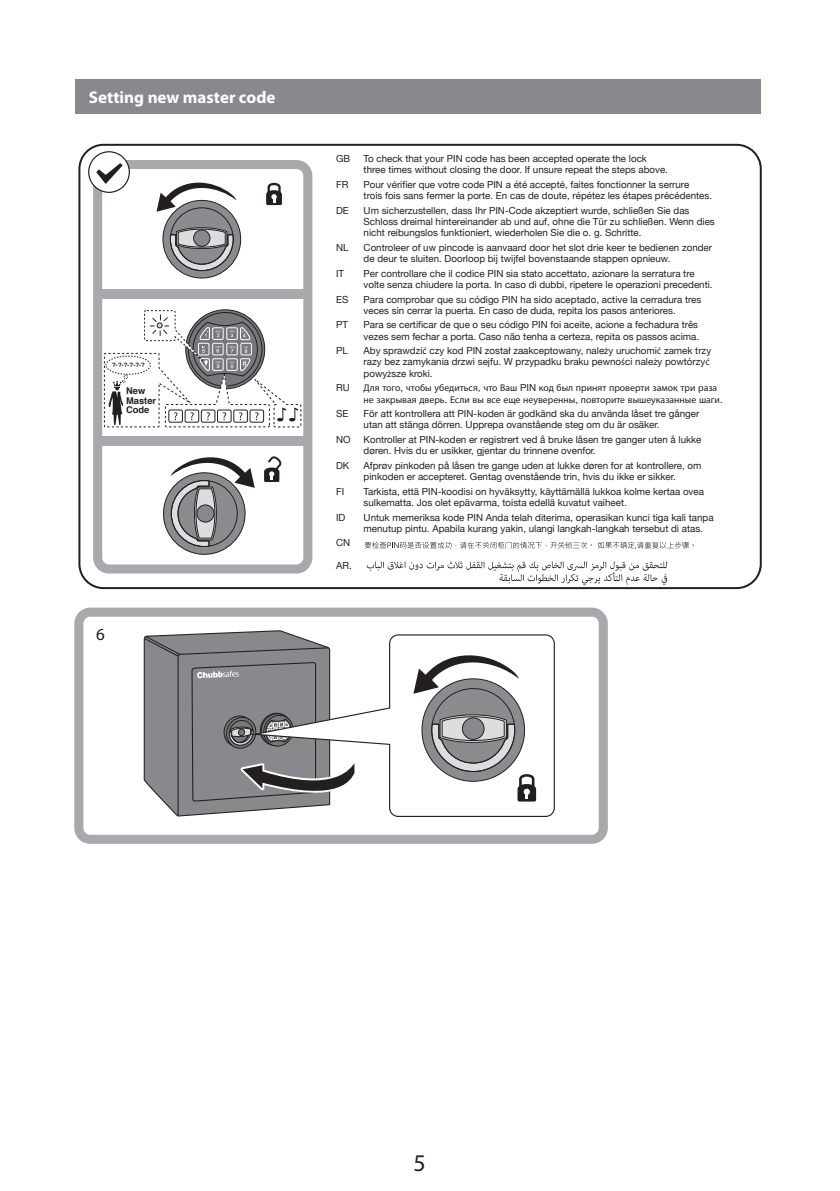
<style>
.page{position:relative;width:840px;height:1191px;background:#fff}
.page>*{position:absolute;margin:0;border:0;box-sizing:border-box;transform-origin:0 0}
.t1{font:24px "Myriad Pro";color:#231f20}
.t2{font:700 17px "Myriad Pro";color:#fff}
.t3{font:17px "Myriad Pro";color:#231f20}
.t4{font:9.8px/11.2px "Helvetica Neue";color:#231f20}
.t5{font:9.8px/11.2px "Myriad Pro";color:#231f20}
.t6{font:700 9.4px/9.6px "Helvetica";color:#231f20}
.t7{font:700 6.2px "Helvetica";color:#231f20}
.s1{font-family:"Myriad Pro"}
.s2{font-family:"Helvetica Neue"}
</style>
<div class="page">
<svg style="left:364px;top:542px;width:227px;height:7px"></svg>
<svg style="left:597px;top:542px;width:96px;height:7px"></svg>
<svg style="left:93px;top:160px;width:219px;height:413px"></svg>
<div style="left:78px;top:144px;width:683px;height:445px;border:2px solid #231f20;border-radius:24px"></div>
<div style="left:89px;top:152px;width:40px;height:40px;background:#fff;border-radius:50%"></div>
<div style="left:88px;top:151px;width:42px;height:42px;border:1px solid #231f20;border-radius:50%"></div>
<svg style="left:96px;top:163px;width:27px;height:21px"></svg>
<svg style="left:266px;top:183px;width:16px;height:22px"></svg>
<svg style="left:264px;top:452px;width:18px;height:30px"></svg>
<svg style="left:74px;top:607px;width:533px;height:237px"></svg>
<div style="left:75px;top:80px;width:685px;height:34px;background:#87898c"></div>
<svg style="left:156px;top:177px;width:80px;height:35px"></svg>
<div style="left:163px;top:200px;width:77px;height:78px;background:#8a8c8f;border-radius:50%"></div>
<div style="left:162px;top:200px;width:79px;height:78px;border:1px solid #231f20;border-radius:50%"></div>
<svg style="left:170px;top:226px;width:64px;height:45px"></svg>
<svg style="left:104px;top:310px;width:197px;height:117px"></svg>
<div style="left:96px;top:289px;width:212px;height:9px;background:#a8a9ad"></div>
<div style="left:96px;top:436px;width:212px;height:9px;background:#a8a9ad"></div>
<svg style="left:163px;top:473px;width:82px;height:81px"></svg>
<svg style="left:170px;top:451px;width:84px;height:96px"></svg>
<svg style="left:366px;top:561px;width:301px;height:24px"></svg>
<h2 class="t2" style="left:89px;top:87px;width:188px">Setting new master code</h2>
<p class="t7" style="left:112px;top:360px;width:34px">?-?-?-?-?-?</p>
<p class="t6" style="left:126px;top:386px;width:32px">New<br>Master<br>Code</p>
<h2 class="t3" style="left:96px;top:624px;width:10px">6</h2>
<p class="t4" style="left:336px;top:153px;width:16px">GB</p>
<p class="t4" style="left:336px;top:179px;width:14px">FR</p>
<p class="t4" style="left:336px;top:205px;width:14px">DE</p>
<p class="t4" style="left:336px;top:242px;width:14px">NL</p>
<p class="t4" style="left:336px;top:268px;width:10px">IT</p>
<p class="t4" style="left:336px;top:294px;width:14px">ES</p>
<p class="t4" style="left:336px;top:320px;width:13px">PT</p>
<p class="t4" style="left:336px;top:346px;width:13px">PL</p>
<p class="t4" style="left:336px;top:383px;width:15px">RU</p>
<p class="t4" style="left:336px;top:409px;width:14px">SE</p>
<p class="t4" style="left:336px;top:434px;width:16px">NO</p>
<p class="t4" style="left:336px;top:460px;width:15px">DK</p>
<p class="t4" style="left:336px;top:486px;width:10px">FI</p>
<p class="t4" style="left:336px;top:512px;width:11px">ID</p>
<p class="t4" style="left:336px;top:538px;width:16px">CN</p>
<p class="t4" style="left:336px;top:560px;width:17px">AR.</p>
<p class="t4" style="left:363px;top:153px;width:306px">To check that your PIN code has been accepted operate the lock three times without closing the door. If unsure repeat the steps above.</p>
<p class="t4" style="left:363px;top:179px;width:350px">Pour vérifier que votre code PIN a été accepté, faites fonctionner la serrure<br>trois fois sans fermer la porte. En cas de doute, répétez les étapes précédentes.</p>
<p class="t4" style="left:363px;top:205px;width:352px">Um sicherzustellen, dass Ihr PIN-Code akzeptiert wurde, schließen Sie das<br>Schloss dreimal hintereinander ab und auf, ohne die Tür zu schließen. Wenn dies nicht reibungslos funktioniert, wiederholen Sie die o. g. Schritte.</p>
<p class="t4" style="left:363px;top:242px;width:350px">Controleer of uw pincode is aanvaard door het slot drie keer te bedienen zonder de deur te sluiten. Doorloop bij twijfel bovenstaande stappen opnieuw.</p>
<p class="t4" style="left:363px;top:268px;width:350px">Per controllare che il codice PIN sia stato accettato, azionare la serratura tre volte senza chiudere la porta. In caso di dubbi, ripetere le operazioni precedenti.</p>
<p class="t4" style="left:363px;top:294px;width:339px">Para comprobar que su código PIN ha sido aceptado, active la cerradura tres veces sin cerrar la puerta. En caso de duda, repita los pasos anteriores.</p>
<p class="t4" style="left:363px;top:320px;width:337px">Para se certificar de que o seu código PIN foi aceite, acione a fechadura três vezes sem fechar a porta. Caso não tenha a certeza, repita os passos acima.</p>
<p class="t4" style="left:363px;top:346px;width:349px">Aby sprawdzi<span class="s1">ć</span> czy kod PIN został zaakceptowany, nale<span class="s1">ż</span>y uruchomi<span class="s1">ć</span> zamek trzy razy bez zamykania drzwi sejfu. W przypadku braku pewno<span class="s1">ś</span>ci nale<span class="s1">ż</span>y powtórzy<span class="s1">ć </span>powy<span class="s1">ż</span>sze kroki.</p>
<p class="t5" style="left:363px;top:382px;width:360px">Для того<span class="s2">,</span> чтобы убедиться<span class="s2">,</span> что Ваш <span class="s2">PIN</span> код был принят проверти замок три раза не закрывая дверь<span class="s2">.</span> Если вы все еще неуверенны<span class="s2">,</span> повторите вышеуказанные шаги<span class="s2">.</span></p>
<p class="t4" style="left:363px;top:409px;width:337px">För att kontrollera att PIN-koden är godkänd ska du använda låset tre gånger utan att stänga dörren. Upprepa ovanstående steg om du är osäker.</p>
<p class="t4" style="left:363px;top:434px;width:339px">Kontroller at PIN-koden er registrert ved å bruke låsen tre ganger uten å lukke døren. Hvis du er usikker, gjentar du trinnene ovenfor.</p>
<p class="t4" style="left:363px;top:460px;width:339px">Afprøv pinkoden på låsen tre gange uden at lukke døren for at kontrollere, om pinkoden er accepteret. Gentag ovenstående trin, hvis du ikke er sikker.</p>
<p class="t4" style="left:363px;top:486px;width:342px">Tarkista, että PIN-koodisi on hyväksytty, käyttämällä lukkoa kolme kertaa ovea sulkematta. Jos olet epävarma, toista edellä kuvatut vaiheet.</p>
<p class="t4" style="left:363px;top:512px;width:351px">Untuk memeriksa kode PIN Anda telah diterima, operasikan kunci tiga kali tanpa menutup pintu. Apabila kurang yakin, ulangi langkah-langkah tersebut di atas.</p>
<h1 class="t1" style="left:413px;top:1148px;width:14px">5</h1>
</div>
